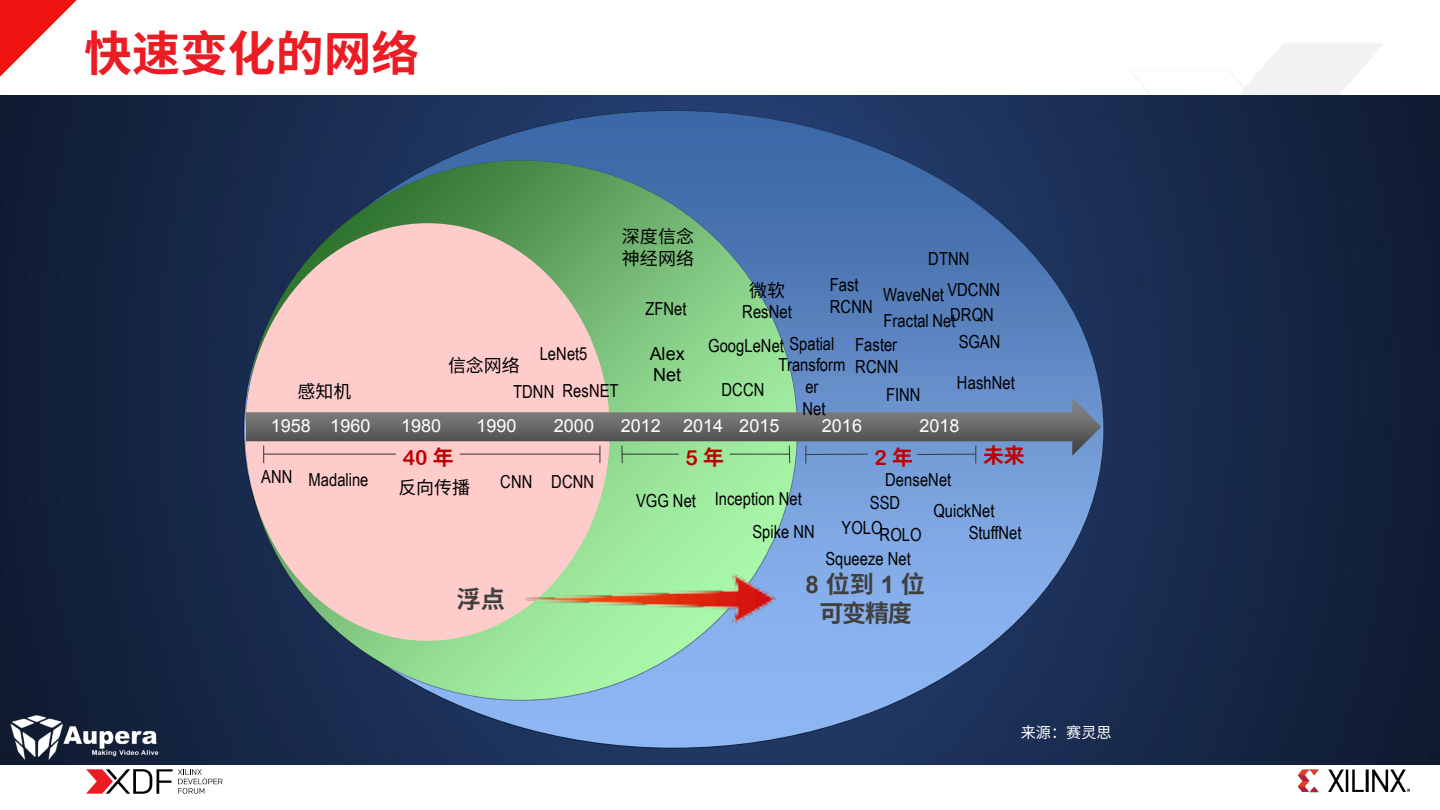
<style>
.page{position:relative;width:1440px;height:810px;background:#fff}
.page>*{position:absolute;margin:0;border:0;box-sizing:border-box;transform-origin:0 0}
.t1{font:700 47.85px "Noto Sans Hans";color:#ec1c24}
.t2{font:700 24.15px/28.8px "Noto Sans Hans";letter-spacing:-.055em;color:#404040;text-align:center}
.t3{font:20.85px "Arial Rounded MT Bold";color:#c00000}
.t4{font:700 20.85px "Noto Sans Hans";color:#c00000}
.t5{font:18px/21.6px "Arial Narrow";color:#000}
.t6{font:18px "Arial";letter-spacing:.005em;color:#fff}
.t7{font:18px/21.6px "Noto Sans Hans";letter-spacing:-.005em;color:#000}
.t8{font:18px/21.6px "Arial";color:#000}
.t9{font:15.15px "Noto Sans Hans";color:#fff}
.s1{font-family:"Noto Sans Hans";font-weight:700}
.s2{font-family:"Arial"}
</style>
<div class="page">
<svg style="left:0;top:0;width:77px;height:77px"></svg>
<img style="left:1065px;top:44px;width:375px;height:749px">
<svg style="left:86px;top:769px;width:136px;height:25px"></svg>
<img style="left:0;top:96px;width:1440px;height:669px">
<svg style="left:244px;top:111px;width:859px;height:637px;background:#4c6ea2"></svg>
<svg style="left:246px;top:161px;width:551px;height:539px;background:#689f87"></svg>
<div style="left:245px;top:223px;width:365px;height:418px;background:#fcc;border-radius:50%"></div>
<svg style="left:246px;top:398px;width:855px;height:58px"></svg>
<hr style="left:263px;top:454px;width:133px;height:1px;background:#404040">
<hr style="left:460px;top:454px;width:140px;height:1px;background:#404040">
<svg style="left:599px;top:446px;width:1px;height:17px"></svg>
<svg style="left:263px;top:446px;width:1px;height:17px"></svg>
<hr style="left:622px;top:454px;width:57px;height:1px;background:#404040">
<hr style="left:730px;top:454px;width:59px;height:1px;background:#404040">
<svg style="left:789px;top:446px;width:1px;height:17px"></svg>
<svg style="left:621px;top:446px;width:2px;height:17px"></svg>
<hr style="left:806px;top:454px;width:62px;height:1px;background:#404040">
<hr style="left:917px;top:454px;width:59px;height:1px;background:#404040">
<svg style="left:975px;top:446px;width:1px;height:18px"></svg>
<svg style="left:805px;top:446px;width:1px;height:18px"></svg>
<img style="left:521px;top:572px;width:259px;height:55px">
<img style="left:7px;top:689px;width:160px;height:96px">
<h1 class="t1" style="left:84px;top:27px;width:337px">快速变化的网络</h1>
<p class="t7" style="left:622px;top:226px;width:74px">深度信念神经网络</p>
<p class="t5" style="left:645px;top:297px;width:43px">ZFNet</p>
<p class="t5" style="left:928px;top:247px;width:43px">DTNN</p>
<p class="t5" style="left:830px;top:273px;width:45px">Fast<br>RCNN</p>
<p class="t5" style="left:855px;top:334px;width:45px">Faster<br>RCNN</p>
<p class="t7" style="left:749px;top:280px;width:37px">微软</p>
<p class="t5" style="left:742px;top:300px;width:51px">ResNet</p>
<p class="t5" style="left:947px;top:278px;width:54px">VDCNN</p>
<p class="t5" style="left:883px;top:284px;width:62px">WaveNet</p>
<p class="t5" style="left:950px;top:303px;width:45px">DRQN</p>
<p class="t5" style="left:884px;top:309px;width:73px">Fractal Net</p>
<p class="t5" style="left:959px;top:330px;width:43px">SGAN</p>
<p class="t5" style="left:778px;top:332px;width:69px;text-align:center">Spatial<br>Transform er<br>Net</p>
<p class="t5" style="left:708px;top:334px;width:77px">GoogLeNet</p>
<p class="t5" style="left:540px;top:342px;width:49px">LeNet5</p>
<p class="t8" style="left:650px;top:343px;width:37px">Alex<br>Net</p>
<p class="t7" style="left:448px;top:355px;width:73px">信念网络</p>
<p class="t5" style="left:957px;top:371px;width:59px">HashNet</p>
<p class="t7" style="left:298px;top:381px;width:55px">感知机</p>
<p class="t6" style="left:271px;top:414px;width:101px">1958 1960</p>
<p class="t6" style="left:401px;top:414px;width:42px">1980</p>
<p class="t6" style="left:476px;top:414px;width:42px">1990</p>
<p class="t6" style="left:554px;top:414px;width:42px">2000</p>
<p class="t6" style="left:621px;top:414px;width:160px">2012 2014 2015</p>
<p class="t6" style="left:822px;top:414px;width:42px">2016</p>
<p class="t6" style="left:919px;top:414px;width:42px">2018</p>
<p class="t5" style="left:722px;top:378px;width:45px">DCCN</p>
<p class="t5" style="left:562px;top:379px;width:58px">ResNET</p>
<p class="t5" style="left:513px;top:380px;width:43px">TDNN</p>
<p class="t5" style="left:886px;top:383px;width:36px">FINN</p>
<p class="t3" style="left:403px;top:445px;width:52px">40 <span class="s1">年</span></p>
<p class="t3" style="left:685px;top:445px;width:40px">5 <span class="s1">年</span></p>
<p class="t3" style="left:874px;top:445px;width:40px">2 <span class="s1">年</span></p>
<p class="t4" style="left:983px;top:443px;width:43px">未来</p>
<p class="t5" style="left:261px;top:466px;width:33px">ANN</p>
<p class="t5" style="left:551px;top:470px;width:45px">DCNN</p>
<p class="t5" style="left:309px;top:469px;width:61px">Madaline</p>
<p class="t7" style="left:398px;top:477px;width:73px">反向传播</p>
<p class="t5" style="left:500px;top:470px;width:34px">CNN</p>
<p class="t5" style="left:636px;top:489px;width:61px">VGG Net</p>
<p class="t5" style="left:715px;top:488px;width:89px">Inception Net</p>
<p class="t5" style="left:885px;top:468px;width:68px">DenseNet</p>
<p class="t5" style="left:870px;top:491px;width:32px">SSD</p>
<p class="t5" style="left:933px;top:499px;width:63px">QuickNet</p>
<p class="t5" style="left:753px;top:520px;width:64px">Spike NN</p>
<p class="t5" style="left:842px;top:520px;width:82px">YOLOROLO</p>
<p class="t5" style="left:969px;top:521px;width:54px">StuffNet</p>
<p class="t5" style="left:825px;top:547px;width:87px">Squeeze Net</p>
<h2 class="t2" style="left:457px;top:585px;width:50px">浮点</h2>
<h2 class="t2" style="left:806px;top:571px;width:121px"><span class="s2">8</span> 位到 <span class="s2">1</span> 位可变精度</h2>
<p class="t9" style="left:1021px;top:724px;width:92px">来源：赛灵思</p>
</div>
